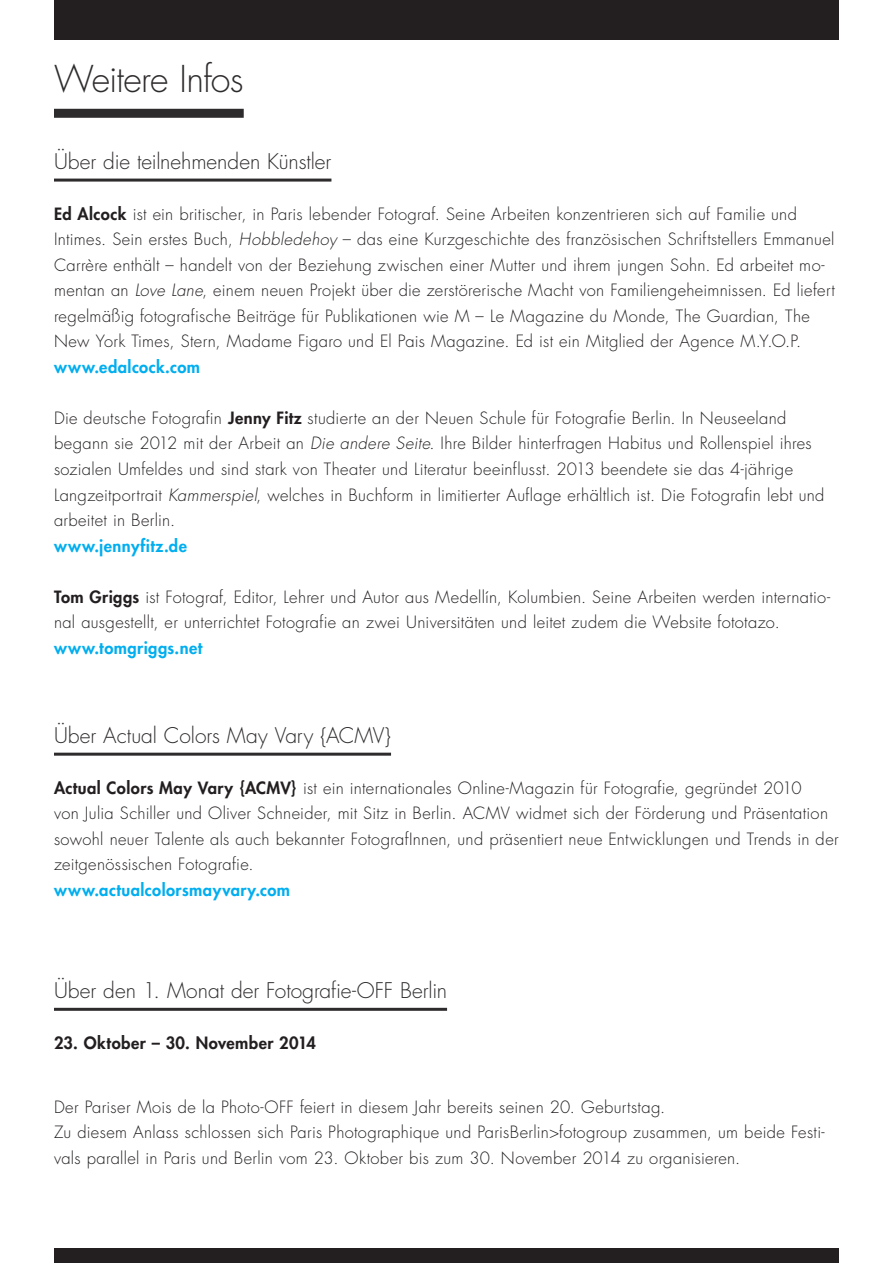
<style>
.page{position:relative;width:893px;height:1263px;background:#fff}
.page>*{position:absolute;margin:0;border:0;box-sizing:border-box;transform-origin:0 0}
.t1{font:300 36px "Futura";letter-spacing:-.025em;color:#2e2b2c}
.t2{font:300 21px "Futura";color:#2e2b2c}
.t3{font:300 16.5px/25.5px "Futura";letter-spacing:.02em;color:#231f20}
.t4{font:800 16.5px "Futura";letter-spacing:.03em;color:#00aeef}
.t5{font:800 16.5px "Futura";letter-spacing:.03em;color:#231f20}
.s1{font-weight:800}
.s2{font-style:italic}
</style>
<div class="page">
<div style="left:54px;top:1249px;width:785px;height:14px;background:#231f20"></div>
<div style="left:54px;top:0;width:785px;height:40px;background:#231f20"></div>
<div style="left:54px;top:109px;width:190px;height:9px;background:#2e2b2c"></div>
<hr style="left:54px;top:179px;width:277px;height:3px;background:#2e2b2c">
<hr style="left:54px;top:753px;width:337px;height:3px;background:#2e2b2c">
<hr style="left:54px;top:1008px;width:393px;height:3px;background:#2e2b2c">
<p class="t1" style="left:54px;top:56px;width:191px">Weitere Infos</p>
<p class="t2" style="left:54px;top:148px;width:279px">Über die teilnehmenden Künstler</p>
<p class="t3" style="left:54px;top:201px;width:782px"><span class="s1">Ed Alcock</span> ist ein britischer, in Paris lebender Fotograf. Seine Arbeiten konzentrieren sich auf Familie und Intimes. Sein erstes Buch, <span class="s2">Hobbledehoy</span> – das eine Kurzgeschichte des französischen Schriftstellers Emmanuel Carrère enthält – handelt von der Beziehung zwischen einer Mutter und ihrem jungen Sohn. Ed arbeitet mo&shy;mentan an <span class="s2">Love Lane</span>, einem neuen Projekt über die zerstörerische Macht von Familiengeheimnissen. Ed liefert regelmäßig fotografische Beiträge für Publikationen wie M – Le Magazine du Monde, The Guardian, The New York Times, Stern, Madame Figaro und El Pais Magazine. Ed ist ein Mitglied der Agence M.Y.O.P.</p>
<p class="t4" style="left:54px;top:356px;width:148px">www.edalcock.com</p>
<p class="t3" style="left:54px;top:405px;width:772px">Die deutsche Fotografin <span class="s1">Jenny Fitz</span> studierte an der Neuen Schule für Fotografie Berlin. In Neuseeland begann sie 2012 mit der Arbeit an <span class="s2">Die andere Seite</span>. Ihre Bilder hinterfragen Habitus und Rollenspiel ihres sozialen Umfeldes und sind stark von Theater und Literatur beeinflusst. 2013 beendete sie das 4-jährige Langzeitportrait <span class="s2">Kammerspiel</span>, welches in Buchform in limitierter Auflage erhältlich ist. Die Fotografin lebt und arbeitet in Berlin.</p>
<p class="t4" style="left:54px;top:534px;width:135px">www.jennyfitz.de</p>
<p class="t3" style="left:54px;top:584px;width:778px"><span class="s1">Tom Griggs</span> ist Fotograf, Editor, Lehrer und Autor aus Medellín, Kolumbien. Seine Arbeiten werden internatio&shy;nal ausgestellt, er unterrichtet Fotografie an zwei Universitäten und leitet zudem die Website fototazo.</p>
<p class="t4" style="left:54px;top:636px;width:150px">www.tomgriggs.net</p>
<p class="t2" style="left:54px;top:722px;width:339px">Über Actual Colors May Vary {ACMV}</p>
<p class="t3" style="left:54px;top:775px;width:786px"><span class="s1">Actual Colors May Vary {ACMV}</span> ist ein internationales Online-Magazin für Fotografie, gegründet 2010<br>von Julia Schiller und Oliver Schneider, mit Sitz in Berlin. ACMV widmet sich der Förderung und Präsentation sowohl neuer Talente als auch bekannter FotografInnen, und präsentiert neue Entwicklungen und Trends in der zeitgenössischen Fotografie.</p>
<p class="t4" style="left:54px;top:879px;width:238px">www.actualcolorsmayvary.com</p>
<p class="t2" style="left:54px;top:977px;width:395px">Über den 1. Monat der Fotografie-OFF Berlin</p>
<p class="t5" style="left:54px;top:1032px;width:264px">23. Oktober – 30. November 2014</p>
<p class="t3" style="left:54px;top:1094px;width:613px">Der Pariser Mois de la Photo-OFF feiert in diesem Jahr bereits seinen 20. Geburtstag.</p>
<p class="t3" style="left:54px;top:1120px;width:772px">Zu diesem Anlass schlossen sich Paris Photographique und ParisBerlin&gt;fotogroup zusammen, um beide Festi&shy;vals parallel in Paris und Berlin vom 23. Oktober bis zum 30. November 2014 zu organisieren.</p>
</div>
